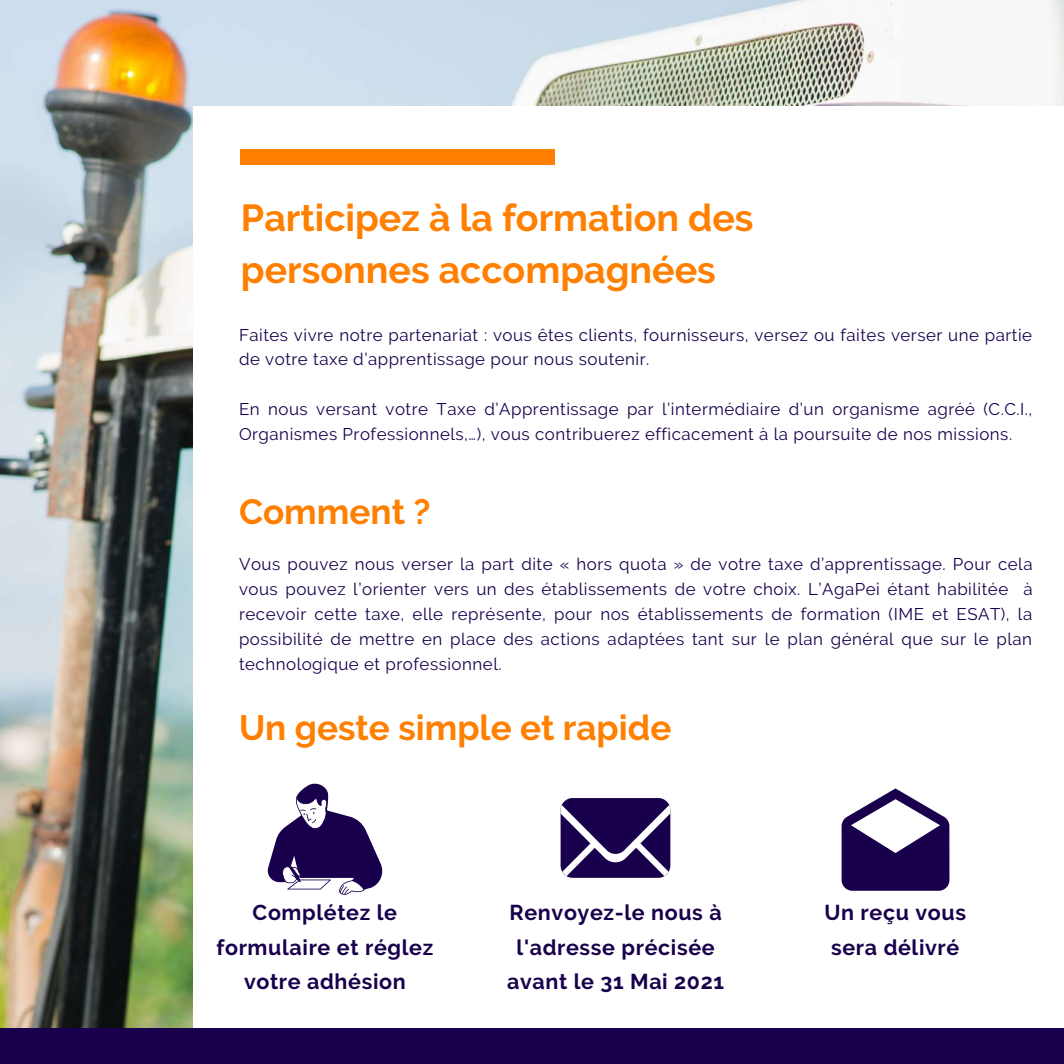
<style>
.page{position:relative;width:1064px;height:1064px;background:#fff}
.page>*{position:absolute;margin:0;border:0;box-sizing:border-box;transform-origin:0 0}
.t1{font:700 37.5px/52.5px "Raleway";color:#ff7f00}
.t2{font:700 35px "Raleway";color:#ff7f00}
.t3{font:700 21.38px/34.4px "Raleway";letter-spacing:.03em;color:#19004c;text-align:center}
.t4{font:16.88px/24.9px "Raleway";letter-spacing:.03em;color:#19004c}
</style>
<div class="page">
<img style="left:0;top:0;width:1063px;height:1027px">
<div style="left:193px;top:106px;width:870px;height:923px;background:#fff"></div>
<div style="left:241px;top:149px;width:314px;height:15px;background:#ff7f00"></div>
<div style="left:560px;top:797px;width:110px;height:80px;background:#19004c;border-radius:12px"></div>
<svg style="left:560px;top:797px;width:110px;height:78px"></svg>
<svg style="left:268px;top:783px;width:114px;height:111px"></svg>
<svg style="left:841px;top:788px;width:108px;height:102px"></svg>
<div style="left:0;top:1027px;width:1063px;height:36px;background:#19004c"></div>
<h1 class="t1" style="left:241px;top:191px;width:514px">Participez à la formation des personnes accompagnées</h1>
<p class="t4" style="left:239px;top:322px;width:794px">Faites vivre notre partenariat : vous êtes clients, fournisseurs, versez ou faites verser une partie de votre taxe d’apprentissage pour nous soutenir.</p>
<p class="t4" style="left:239px;top:396px;width:794px">En nous versant votre Taxe d’Apprentissage par l’intermédiaire d’un organisme agréé (C.C.I.,<br>Organismes Professionnels,…), vous contribuerez efficacement à la poursuite de nos missions.</p>
<h2 class="t2" style="left:239px;top:490px;width:193px">Comment ?</h2>
<p class="t4" style="left:239px;top:551px;width:795px;text-align:justify">Vous pouvez nous verser la part dite « hors quota » de votre taxe d’apprentissage. Pour cela vous pouvez l’orienter vers un des établissements de votre choix. L’AgaPei étant habilitée à recevoir cette taxe, elle représente, pour nos établissements de formation (IME et ESAT), la possibilité de mettre en place des actions adaptées tant sur le plan général que sur le plan technologique et professionnel.</p>
<h2 class="t2" style="left:239px;top:707px;width:433px">Un geste simple et rapide</h2>
<p class="t3" style="left:216px;top:895px;width:218px">Complétez le formulaire et réglez votre adhésion</p>
<p class="t3" style="left:507px;top:895px;width:218px">Renvoyez-le nous à l'adresse précisée avant le 31 Mai 2021</p>
<p class="t3" style="left:824px;top:895px;width:143px">Un reçu vous sera délivré</p>
</div>
